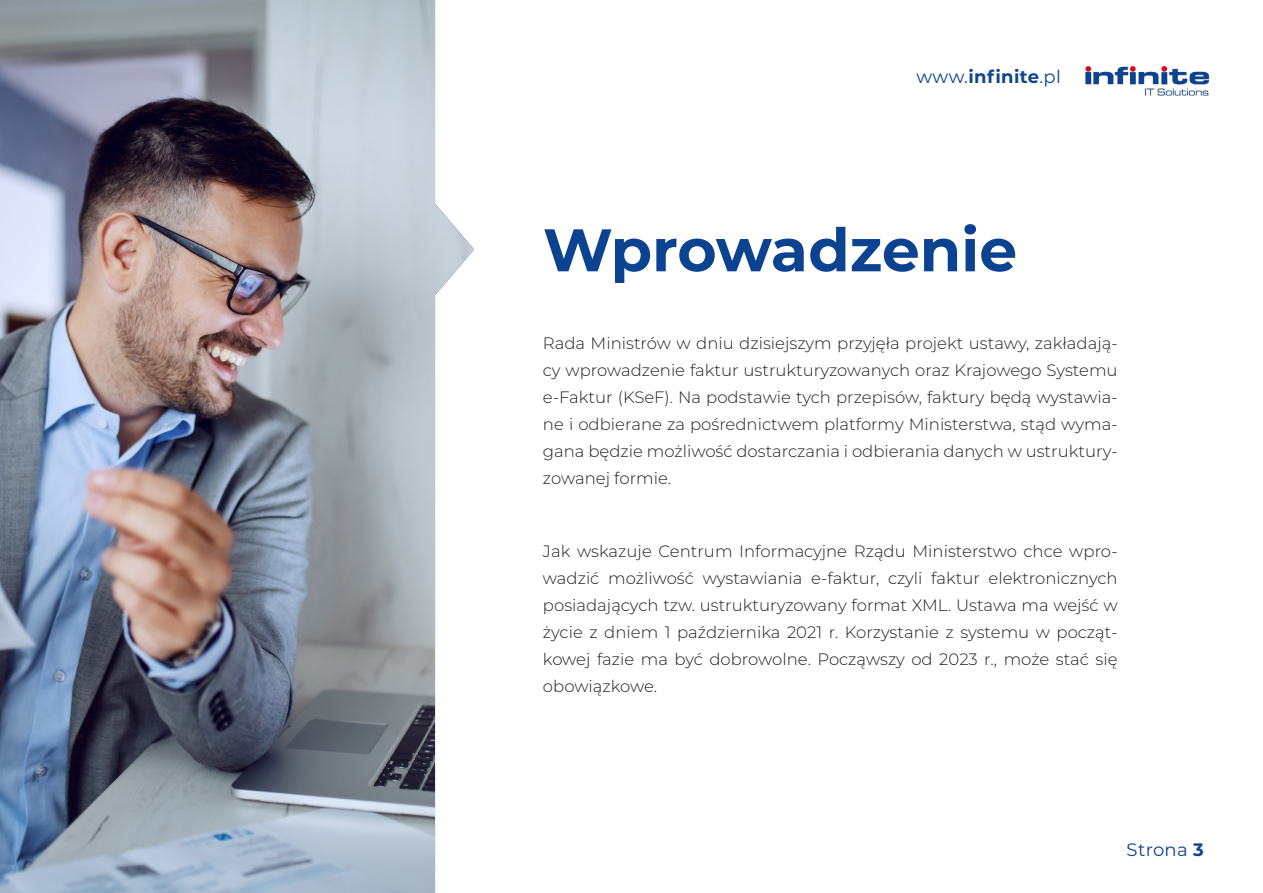
<style>
.page{position:relative;width:1263px;height:893px;background:#fff}
.page>*{position:absolute;margin:0;border:0;box-sizing:border-box;transform-origin:0 0}
.t1{font:700 60px "Montserrat";color:#0c4391}
.t2{font:700 18px "Montserrat";letter-spacing:.02em;color:#11448e}
.t3{font:18px "Montserrat";letter-spacing:.02em;color:#11448e}
.t4{font:300 16.5px/27px "Montserrat";color:#1e1f1f;text-align:justify}
.s1{font-weight:400}
.s2{font-weight:700}
</style>
<div class="page">
<img style="left:0;top:0;width:474px;height:893px">
<img style="left:1085px;top:66px;width:124px;height:30px">
<p class="t2" style="left:916px;top:63px;width:146px"><span class="s1">www.</span>infinite<span class="s1">.pl</span></p>
<h1 class="t1" style="left:543px;top:207px;width:476px">Wprowadzenie</h1>
<p class="t4" style="left:543px;top:329px;width:576px">Rada Ministrów w dniu dzisiejszym przyjęła projekt ustawy, zakładają&shy;cy wprowadzenie faktur ustrukturyzowanych oraz Krajowego Systemu e-Faktur (KSeF). Na podstawie tych przepisów, faktury będą wystawia&shy;ne i odbierane za pośrednictwem platformy Ministerstwa, stąd wyma&shy;gana będzie możliwość dostarczania i odbierania danych w ustruktury&shy;zowanej formie.</p>
<p class="t4" style="left:543px;top:537px;width:576px">Jak wskazuje Centrum Informacyjne Rządu Ministerstwo chce wpro&shy;wadzić możliwość wystawiania e-faktur, czyli faktur elektronicznych posiadających tzw. ustrukturyzowany format XML. Ustawa ma wejść w życie z dniem 1 października 2021 r. Korzystanie z systemu w począt&shy;kowej fazie ma być dobrowolne. Począwszy od 2023 r., może stać się obowiązkowe.</p>
<p class="t3" style="left:1126px;top:838px;width:79px">Strona <span class="s2">3</span></p>
</div>
